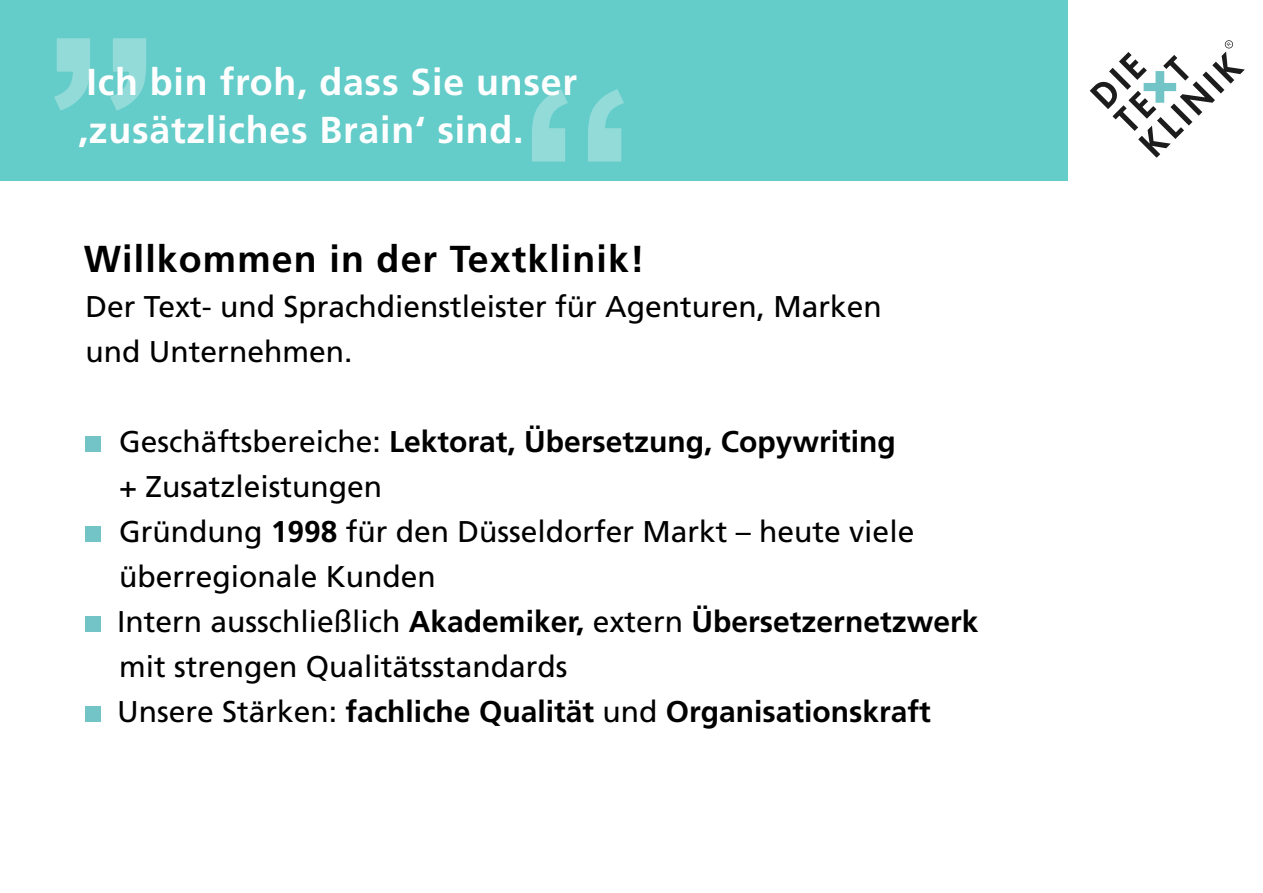
<style>
.page{position:relative;width:1263px;height:893px;background:#fff}
.page>*{position:absolute;margin:0;border:0;box-sizing:border-box;transform-origin:0 0}
.t1{font:700 37.5px/48px "Frutiger";letter-spacing:.02em;color:#fff}
.t2{font:700 37.5px "Frutiger";letter-spacing:.03em;color:#000}
.t3{font:30px/45px "Frutiger";color:#000}
.s1{font-weight:700}
</style>
<div class="page">
<div style="left:0;top:0;width:1067px;height:181px;background:#64ccc9"></div>
<div style="left:85px;top:436px;width:16px;height:16px;background:#73c4c7"></div>
<div style="left:85px;top:526px;width:16px;height:16px;background:#73c4c7"></div>
<div style="left:85px;top:616px;width:16px;height:16px;background:#73c4c7"></div>
<div style="left:85px;top:706px;width:16px;height:16px;background:#73c4c7"></div>
<svg style="left:1090px;top:40px;width:155px;height:117px"></svg>
<svg style="left:54px;top:38px;width:92px;height:73px"></svg>
<svg style="left:532px;top:89px;width:92px;height:73px"></svg>
<p class="t1" style="left:78px;top:58px;width:501px">Ich bin froh, dass Sie unser ‚zusätzliches Brain‘ sind.</p>
<p class="t2" style="left:84px;top:236px;width:562px">Willkommen in der Textklinik!</p>
<p class="t3" style="left:86px;top:283px;width:798px">Der Text- und Sprachdienstleister für Agenturen, Marken und Unternehmen.</p>
<p class="t3" style="left:117px;top:418px;width:863px">Geschäftsbereiche: <span class="s1">Lektorat, Übersetzung, Copywriting<br></span>+ Zusatzleistungen<br>Gründung <span class="s1">1998</span> für den Düsseldorfer Markt – heute viele überregionale Kunden<br>Intern ausschließlich <span class="s1">Akademiker,</span> extern <span class="s1">Übersetzernetzwerk </span>mit strengen Qualitätsstandards<br>Unsere Stärken: <span class="s1">fachliche Qualität</span> und <span class="s1">Organisationskraft</span></p>
</div>
